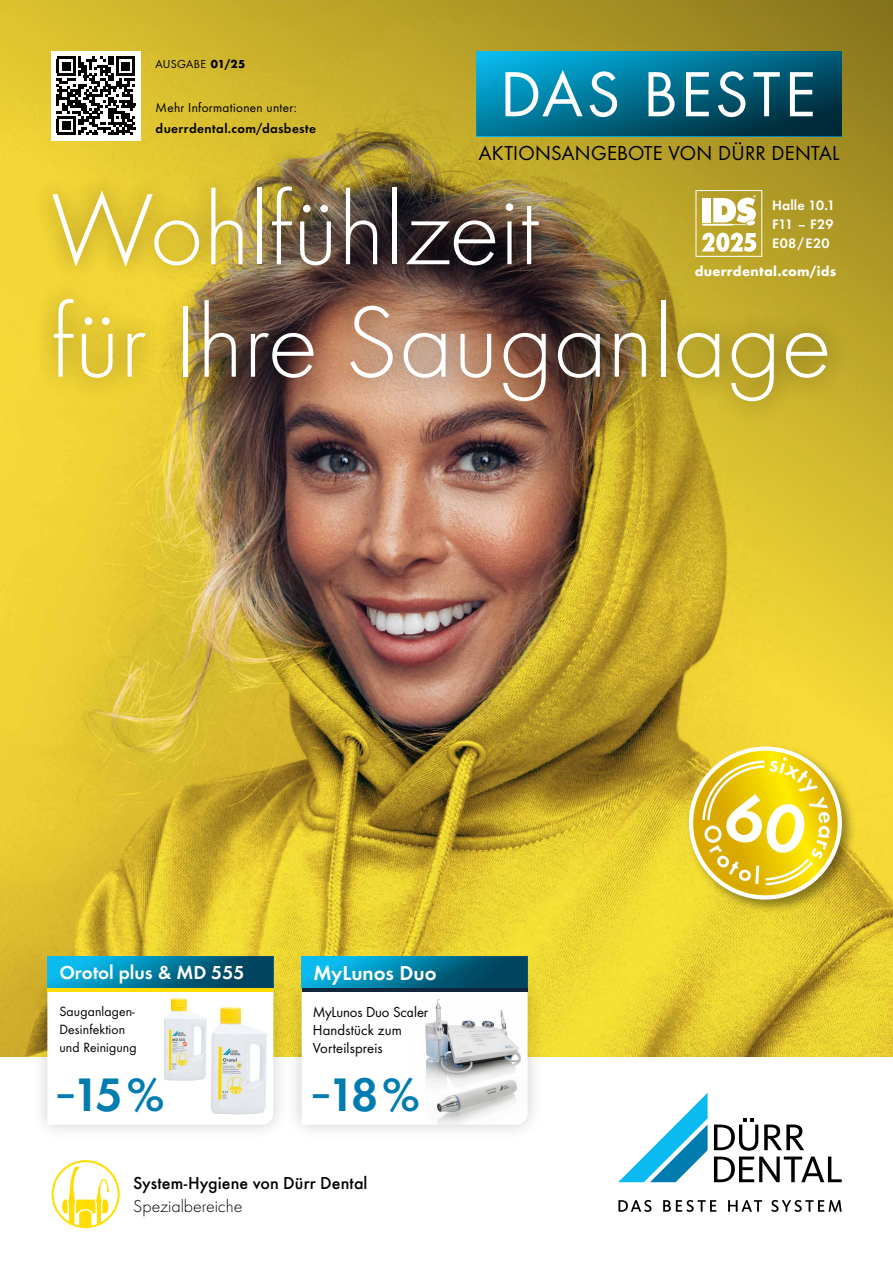
<style>
.page{position:relative;width:893px;height:1263px;background:#fff}
.page>*{position:absolute;margin:0;border:0;box-sizing:border-box;transform-origin:0 0}
.t1{font:300 105px/112.5px "Futura";color:#fff}
.t2{font:48.75px "Futura Dem";color:#007cb0}
.t3{font:21px "Futura Boo";letter-spacing:.015em;color:#000}
.t4{font:21px "Futura Dem";color:#fff}
.t5{font:19.5px "Futura Dem";color:#fff}
.t6{font:500 18px "Futura";letter-spacing:.005em;color:#000}
.t7{font:300 18px "Futura";letter-spacing:-.005em;color:#000}
.t8{font:15px/18px "Futura Boo";letter-spacing:.01em;color:#000}
.t9{font:14.25px/19.2px "Futura Dem";letter-spacing:.015em;color:#fff}
.t10{font:700 14.25px "Futura";letter-spacing:.015em;color:#fff}
.t11{font:13.95px/18.1px "Futura Boo";letter-spacing:.01em;color:#000}
.t12{font:13.5px "Futura Dem";letter-spacing:.03em;color:#000}
.t13{font:13.5px "Futura Boo";letter-spacing:.025em;color:#000}
.t14{font:12px "Futura Boo";letter-spacing:.025em;color:#000}
.s1{font-family:"Futura";font-weight:700}
.s2{font-size:38.55px}
</style>
<div class="page">
<img style="left:0;top:825px;width:893px;height:232px">
<img style="left:0;top:0;width:893px;height:825px">
<div style="left:51px;top:51px;width:90px;height:90px;background:#fff"></div>
<svg style="left:57px;top:57px;width:78px;height:78px"></svg>
<div style="left:62px;top:122px;width:8px;height:8px;background:#000"></div>
<svg style="left:618px;top:1200px;width:33px;height:12px"></svg>
<svg style="left:663px;top:1200px;width:53px;height:12px"></svg>
<svg style="left:728px;top:1200px;width:34px;height:12px"></svg>
<svg style="left:771px;top:1200px;width:71px;height:12px"></svg>
<svg style="left:714px;top:1118px;width:128px;height:64px"></svg>
<svg style="left:618px;top:1093px;width:90px;height:89px"></svg>
<svg style="left:476px;top:51px;width:366px;height:85px;background:#1f7d98"></svg>
<div style="left:284px;top:972px;width:261px;height:170px;background:#000;opacity:.2"></div>
<div style="left:30px;top:972px;width:261px;height:170px;background:#000;opacity:.2"></div>
<svg style="left:47px;top:956px;width:226px;height:169px"></svg>
<svg style="left:302px;top:956px;width:226px;height:169px"></svg>
<hr style="left:302px;top:988px;width:226px;height:4px;background:#11263d">
<div style="left:31px;top:164px;width:819px;height:260px;background:#000;opacity:.5"></div>
<svg style="left:695px;top:190px;width:67px;height:67px"></svg>
<svg style="left:52px;top:1160px;width:68px;height:68px"></svg>
<div style="left:686px;top:743px;width:171px;height:172px;background:#000;opacity:.4"></div>
<svg style="left:685px;top:743px;width:161px;height:160px"></svg>
<img style="left:410px;top:996px;width:122px;height:100px">
<img style="left:423px;top:1076px;width:103px;height:49px">
<p class="t14" style="left:156px;top:56px;width:91px">AUSGABE <span class="s1">01/25</span></p>
<p class="t13" style="left:156px;top:98px;width:143px">Mehr Informationen unter:</p>
<p class="t12" style="left:156px;top:118px;width:162px">duerrdental.com/dasbeste</p>
<h3 class="t3" style="left:479px;top:139px;width:362px">AKTIONSANGEBOTE VON DÜRR DENTAL</h3>
<h1 class="t1" style="left:51px;top:170px;width:782px">Wohlfühlzeit<br>für Ihre Sauganlage</h1>
<p class="t9" style="left:772px;top:194px;width:65px">Halle 10.1<br>F11 – F29<br>E08/E20</p>
<p class="t10" style="left:695px;top:261px;width:143px">duerrdental.com/ids</p>
<h3 class="t5" style="left:59px;top:958px;width:187px">Orotol plus &amp; MD 555</h3>
<h3 class="t4" style="left:313px;top:958px;width:125px">MyLunos Duo</h3>
<p class="t11" style="left:59px;top:1001px;width:79px">Sauganlagen-<br>Desinfektion und Reinigung</p>
<p class="t8" style="left:313px;top:1002px;width:117px">MyLunos Duo Scaler<br>Handstück zum<br>Vorteilspreis</p>
<h2 class="t2" style="left:55px;top:1059px;width:111px"><span class="s2">–</span>15 %</h2>
<h2 class="t2" style="left:310px;top:1059px;width:111px"><span class="s2">–</span>18%</h2>
<p class="t6" style="left:133px;top:1170px;width:236px">System-Hygiene von Dürr Dental</p>
<p class="t7" style="left:133px;top:1194px;width:111px">Spezialbereiche</p>
</div>
